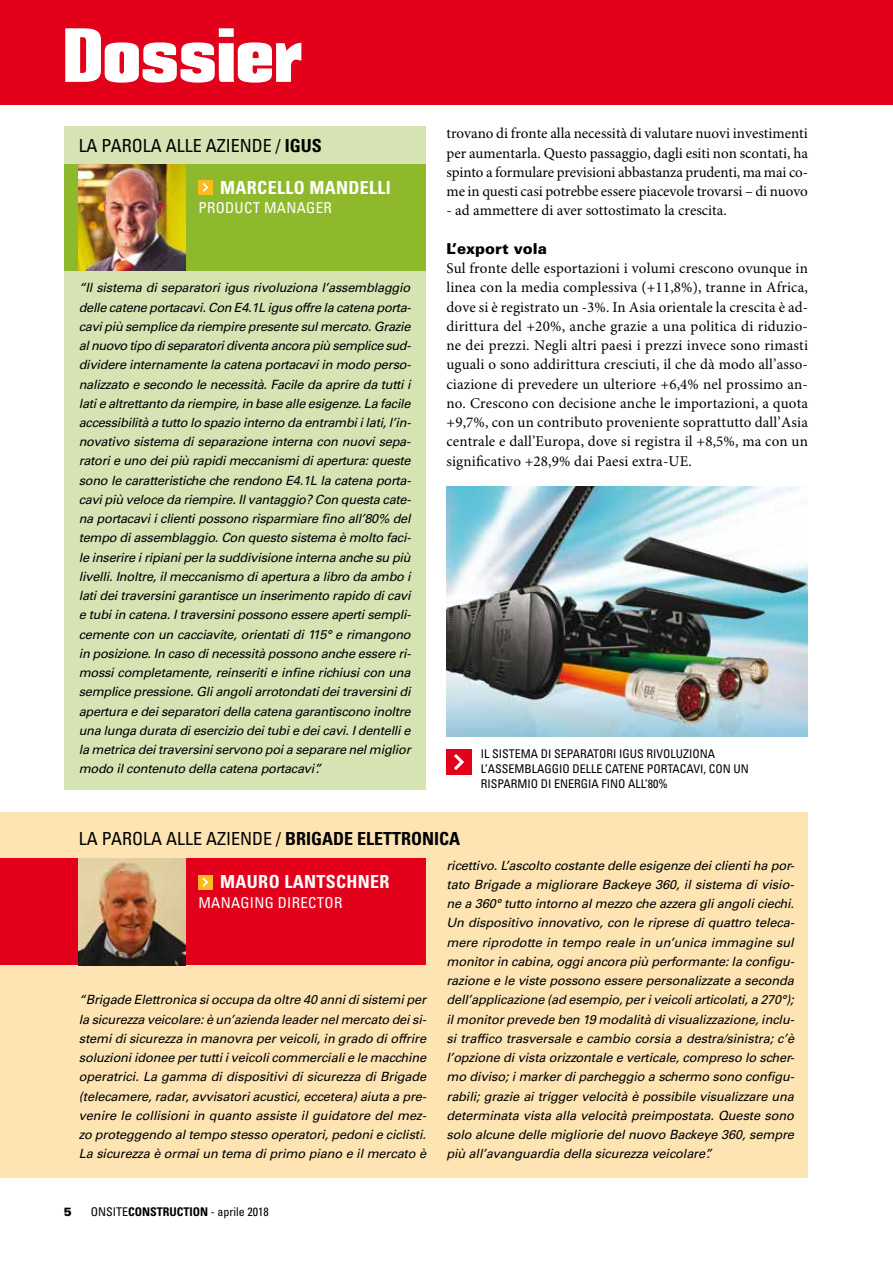
<style>
.page{position:relative;width:893px;height:1263px;background:#fff}
.page>*{position:absolute;margin:0;border:0;box-sizing:border-box;transform-origin:0 0}
.t1{font:74.4px "Mikodacs";letter-spacing:.02em;color:#fff}
.t2{font:condensed 18px "Univers LT Std";color:#000}
.t3{font:700 condensed 18px "Univers LT Std";letter-spacing:.02em;color:#fff}
.t4{font:15px/19.2px "Minion Pro";color:#000;text-align:justify}
.t5{font:condensed 15px "Univers LT Std";letter-spacing:.02em;color:#fff}
.t6{font:900 15px "Univers LT Std";color:#000}
.t7{font:italic 12.75px/19.2px "Univers LT Std";letter-spacing:-.01em;color:#000;text-align:justify}
.t8{font:condensed 12px/15px "Univers LT Std";color:#000}
.t9{font:900 12px "Univers LT Std";color:#000}
.s1{font-weight:700}
</style>
<div class="page">
<div style="left:0;top:0;width:893px;height:105px;background:#e2001a"></div>
<div style="left:64px;top:126px;width:361px;height:663px;background:#d6e3b3"></div>
<div style="left:64px;top:164px;width:361px;height:106px;background:#8fb92c"></div>
<img style="left:79px;top:164px;width:106px;height:106px">
<div style="left:198px;top:180px;width:15px;height:14px;background:#fabc20"></div>
<svg style="left:203px;top:183px;width:5px;height:9px"></svg>
<div style="left:0;top:813px;width:808px;height:365px;background:#fee4b2"></div>
<div style="left:0;top:859px;width:425px;height:106px;background:#e2001a"></div>
<img style="left:79px;top:859px;width:106px;height:106px">
<div style="left:198px;top:875px;width:14px;height:14px;background:#fabc20"></div>
<svg style="left:203px;top:878px;width:5px;height:9px"></svg>
<img style="left:446px;top:487px;width:362px;height:249px">
<div style="left:446px;top:749px;width:26px;height:25px;background:#e2001a"></div>
<svg style="left:454px;top:754px;width:10px;height:16px"></svg>
<h1 class="t1" style="left:64px;top:10px;width:240px">Dossier</h1>
<h2 class="t2" style="left:79px;top:134px;width:245px">LA PAROLA ALLE AZIENDE / <span class="s1">IGUS</span></h2>
<h2 class="t3" style="left:220px;top:176px;width:172px">MARCELLO MANDELLI</h2>
<p class="t5" style="left:198px;top:198px;width:135px">PRODUCT MANAGER</p>
<p class="t7" style="left:79px;top:278px;width:334px">“Il sistema di separatori igus rivoluziona l’assemblaggio delle catene portacavi. Con E4.1L igus offre la catena porta&shy;cavi più semplice da riempire presente sul mercato. Grazie al nuovo tipo di separatori diventa ancora più semplice sud&shy;dividere internamente la catena portacavi in modo perso&shy;nalizzato e secondo le necessità. Facile da aprire da tutti i lati e altrettanto da riempire, in base alle esigenze. La facile accessibilità a tutto lo spazio interno da entrambi i lati, l’in&shy;novativo sistema di separazione interna con nuovi sepa&shy;ratori e uno dei più rapidi meccanismi di apertura: queste sono le caratteristiche che rendono E4.1L la catena porta&shy;cavi più veloce da riempire. Il vantaggio? Con questa cate&shy;na portacavi i clienti possono risparmiare fino all’80% del tempo di assemblaggio. Con questo sistema è molto faci&shy;le inserire i ripiani per la suddivisione interna anche su più livelli. Inoltre, il meccanismo di apertura a libro da ambo i lati dei traversini garantisce un inserimento rapido di cavi e tubi in catena. I traversini possono essere aperti sempli&shy;cemente con un cacciavite, orientati di 115° e rimangono in posizione. In caso di necessità possono anche essere ri&shy;mossi completamente, reinseriti e infine richiusi con una semplice pressione. Gli angoli arrotondati dei traversini di apertura e dei separatori della catena garantiscono inoltre una lunga durata di esercizio dei tubi e dei cavi. I dentelli e la metrica dei traversini servono poi a separare nel miglior modo il contenuto della catena portacavi”.</p>
<p class="t4" style="left:446px;top:125px;width:363px">trovano di fronte alla necessità di valutare nuovi investimenti per aumentarla. Questo passaggio, dagli esiti non scontati, ha spinto a formulare previsioni abbastanza prudenti, ma mai co&shy;me in questi casi potrebbe essere piacevole trovarsi – di nuovo</p>
<p class="t4" style="left:446px;top:202px;width:282px">- ad ammettere di aver sottostimato la crescita.</p>
<p class="t6" style="left:446px;top:239px;width:102px">L’export vola</p>
<p class="t4" style="left:446px;top:259px;width:363px">Sul fronte delle esportazioni i volumi crescono ovunque in linea con la media complessiva (+11,8%), tranne in Africa, dove si è registrato un -3%. In Asia orientale la crescita è ad&shy;dirittura del +20%, anche grazie a una politica di riduzio&shy;ne dei prezzi. Negli altri paesi i prezzi invece sono rimasti uguali o sono addirittura cresciuti, il che dà modo all’asso&shy;ciazione di prevedere un ulteriore +6,4% nel prossimo an&shy;no. Crescono con decisione anche le importazioni, a quota +9,7%, con un contributo proveniente soprattutto dall’Asia centrale e dall’Europa, dove si registra il +8,5%, ma con un significativo +28,9% dai Paesi extra-UE.</p>
<p class="t8" style="left:481px;top:746px;width:270px">IL SISTEMA DI SEPARATORI IGUS RIVOLUZIONA<br>L’ASSEMBLAGGIO DELLE CATENE PORTACAVI, CON UN<br>RISPARMIO DI ENERGIA FINO ALL’80%</p>
<h2 class="t2" style="left:79px;top:828px;width:383px">LA PAROLA ALLE AZIENDE / <span class="s1">BRIGADE ELETTRONICA</span></h2>
<h2 class="t3" style="left:220px;top:871px;width:171px">MAURO LANTSCHNER</h2>
<p class="t5" style="left:198px;top:893px;width:145px">MANAGING DIRECTOR</p>
<p class="t7" style="left:79px;top:990px;width:349px">“Brigade Elettronica si occupa da oltre 40 anni di sistemi per la sicurezza veicolare: è un’azienda leader nel mercato dei si&shy;stemi di sicurezza in manovra per veicoli, in grado di offrire soluzioni idonee per tutti i veicoli commerciali e le macchine operatrici. La gamma di dispositivi di sicurezza di Brigade (telecamere, radar, avvisatori acustici, eccetera) aiuta a pre&shy;venire le collisioni in quanto assiste il guidatore del mez&shy;zo proteggendo al tempo stesso operatori, pedoni e ciclisti.<br>La sicurezza è ormai un tema di primo piano e il mercato è</p>
<p class="t9" style="left:64px;top:1204px;width:10px">5</p>
<p class="t8" style="left:91px;top:1204px;width:179px">ONSITE<span class="s1">CONSTRUCTION</span> - aprile 2018</p>
<p class="t7" style="left:446px;top:856px;width:349px">ricettivo. L’ascolto costante delle esigenze dei clienti ha por&shy;tato Brigade a migliorare Backeye 360, il sistema di visio&shy;ne a 360° tutto intorno al mezzo che azzera gli angoli ciechi.<br>Un dispositivo innovativo, con le riprese di quattro teleca&shy;mere riprodotte in tempo reale in un’unica immagine sul monitor in cabina, oggi ancora più performante: la configu&shy;razione e le viste possono essere personalizzate a seconda dell’applicazione (ad esempio, per i veicoli articolati, a 270°); il monitor prevede ben 19 modalità di visualizzazione, inclu&shy;si traffico trasversale e cambio corsia a destra/sinistra; c’è l’opzione di vista orizzontale e verticale, compreso lo scher&shy;mo diviso; i marker di parcheggio a schermo sono configu&shy;rabili; grazie ai trigger velocità è possibile visualizzare una determinata vista alla velocità preimpostata. Queste sono solo alcune delle migliorie del nuovo Backeye 360, sempre più all’avanguardia della sicurezza veicolare”.</p>
</div>
